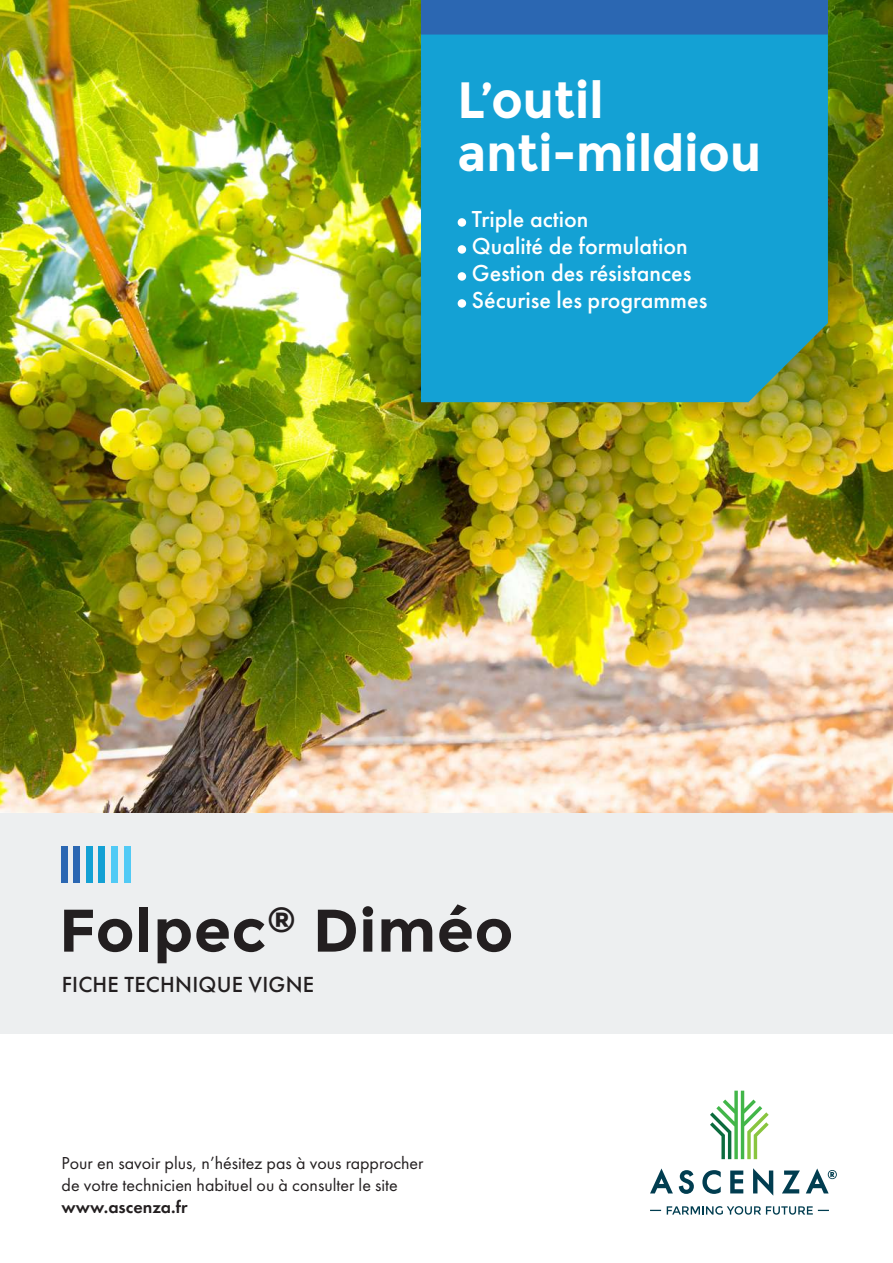
<style>
.page{position:relative;width:893px;height:1263px;background:#fff}
.page>*{position:absolute;margin:0;border:0;box-sizing:border-box;transform-origin:0 0}
.t1{font:700 60px "Montserrat";letter-spacing:.01em;color:#231f20}
.t2{font:700 51px/52.5px "Montserrat";color:#fff;scale:.95 1}
.t3{font:500 24px/27px "Futura PT";color:#fff}
.t4{font:500 22.65px "Futura PT";letter-spacing:.01em;color:#231f20}
.t5{font:18px/21.6px "Futura PT";color:#231f20}
.t6{font:600 18px "Futura PT";color:#231f20}
</style>
<div class="page">
<img style="left:0;top:0;width:893px;height:813px">
<div style="left:421px;top:0;width:407px;height:35px;background:#2b67b2"></div>
<div style="left:421px;top:35px;width:407px;height:367px;background:#14a1d4"></div>
<svg style="left:679px;top:1170px;width:15px;height:24px"></svg>
<svg style="left:702px;top:1170px;width:19px;height:24px"></svg>
<svg style="left:730px;top:1170px;width:13px;height:23px"></svg>
<svg style="left:753px;top:1168px;width:20px;height:27px"></svg>
<svg style="left:782px;top:1170px;width:18px;height:23px"></svg>
<svg style="left:650px;top:1168px;width:23px;height:25px"></svg>
<svg style="left:710px;top:1091px;width:59px;height:68px"></svg>
<svg style="left:806px;top:1168px;width:31px;height:25px"></svg>
<svg style="left:667px;top:1206px;width:162px;height:9px"></svg>
<div style="left:0;top:813px;width:893px;height:221px;background:#edeff0"></div>
<div style="left:62px;top:846px;width:6px;height:36px;background:#2b67b2"></div>
<div style="left:74px;top:846px;width:6px;height:36px;background:#2b67b2"></div>
<div style="left:86px;top:846px;width:7px;height:36px;background:#14a1d4"></div>
<div style="left:99px;top:846px;width:6px;height:36px;background:#14a1d4"></div>
<div style="left:111px;top:846px;width:7px;height:36px;background:#51caf5"></div>
<div style="left:124px;top:846px;width:6px;height:36px;background:#51caf5"></div>
<div style="left:458px;top:218px;width:8px;height:9px;background:#fff;border-radius:50%"></div>
<div style="left:458px;top:245px;width:8px;height:9px;background:#fff;border-radius:50%"></div>
<div style="left:458px;top:272px;width:8px;height:9px;background:#fff;border-radius:50%"></div>
<div style="left:458px;top:299px;width:8px;height:9px;background:#fff;border-radius:50%"></div>
<h2 class="t2" style="left:458px;top:74px;width:321px">L’outil anti-mildiou</h2>
<h3 class="t3" style="left:472px;top:205px;width:237px">Triple action<br>Qualité de formulation<br>Gestion des résistances<br>Sécurise les programmes</h3>
<h1 class="t1" style="left:59px;top:895px;width:456px">Folpec<sup>®</sup> Diméo</h1>
<p class="t4" style="left:62px;top:971px;width:254px">FICHE TECHNIQUE VIGNE</p>
<p class="t5" style="left:62px;top:1152px;width:363px">Pour en savoir plus, n’hésitez pas à vous rapprocher de votre technicien habituel ou à consulter le site</p>
<p class="t6" style="left:62px;top:1195px;width:127px">www.ascenza.fr</p>
</div>
